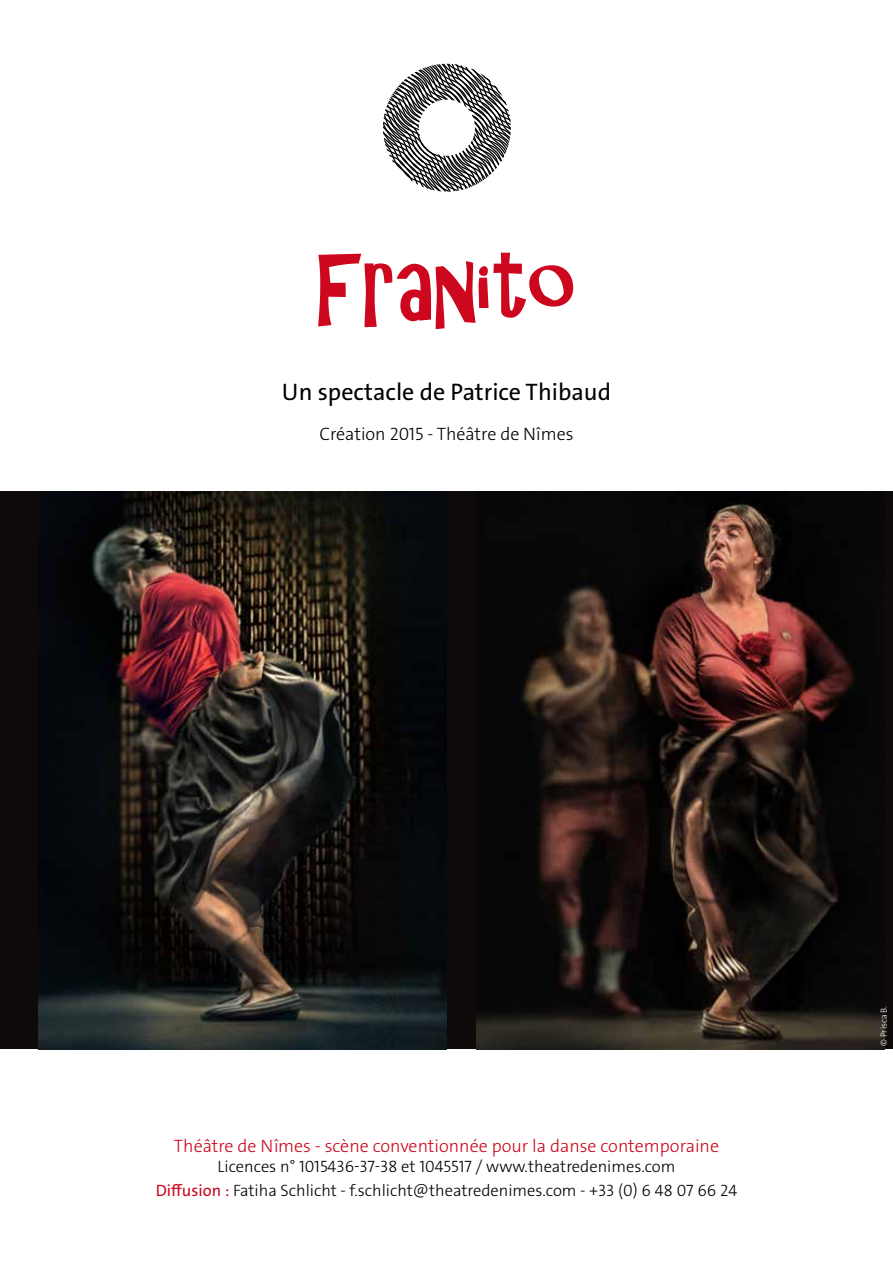
<style>
.page{position:relative;width:893px;height:1263px;background:#fff}
.page>*{position:absolute;margin:0;border:0;box-sizing:border-box;transform-origin:0 0}
.t1{font:90px "ARCHRISTY";color:#cd071e}
.t2{font:24px "The Sans Os F";color:#000}
.t3{font:300 18px "The Sans Os F";color:#cd071e}
.t4{font:300 18px "The Sans Os F";color:#000}
.t5{font:300 16.5px/24px "The Sans Os F";color:#000;text-align:center}
.t6{font:300 9px "The Sans Os F";color:#fff}
.s1{font-weight:400;color:#cd071e}
</style>
<div class="page">
<svg style="left:383px;top:64px;width:128px;height:128px"></svg>
<div style="left:0;top:491px;width:893px;height:558px;background:#0e0a09"></div>
<img style="left:476px;top:497px;width:408px;height:552px">
<img style="left:38px;top:491px;width:408px;height:558px">
<h1 class="t1" style="left:317px;top:237px;width:260px">Franito</h1>
<h2 class="t2" style="left:282px;top:376px;width:331px">Un spectacle de Patrice Thibaud</h2>
<p class="t4" style="left:319px;top:422px;width:256px">Création 2015 - Théâtre de Nîmes</p>
<p class="t3" style="left:174px;top:1135px;width:547px">Théâtre de Nîmes - scène conventionnée pour la danse contemporaine</p>
<p class="t5" style="left:156px;top:1154px;width:583px">Licences n° 1015436-37-38 et 1045517 / www.theatredenimes.com<br><span class="s1">Diffusion :</span> Fatiha Schlicht - f.schlicht@theatredenimes.com - +33 (0) 6 48 07 66 24</p>
<p class="t6" style="left:878px;top:1046px;width:41px;rotate:-90deg">© Prisca B.</p>
</div>
